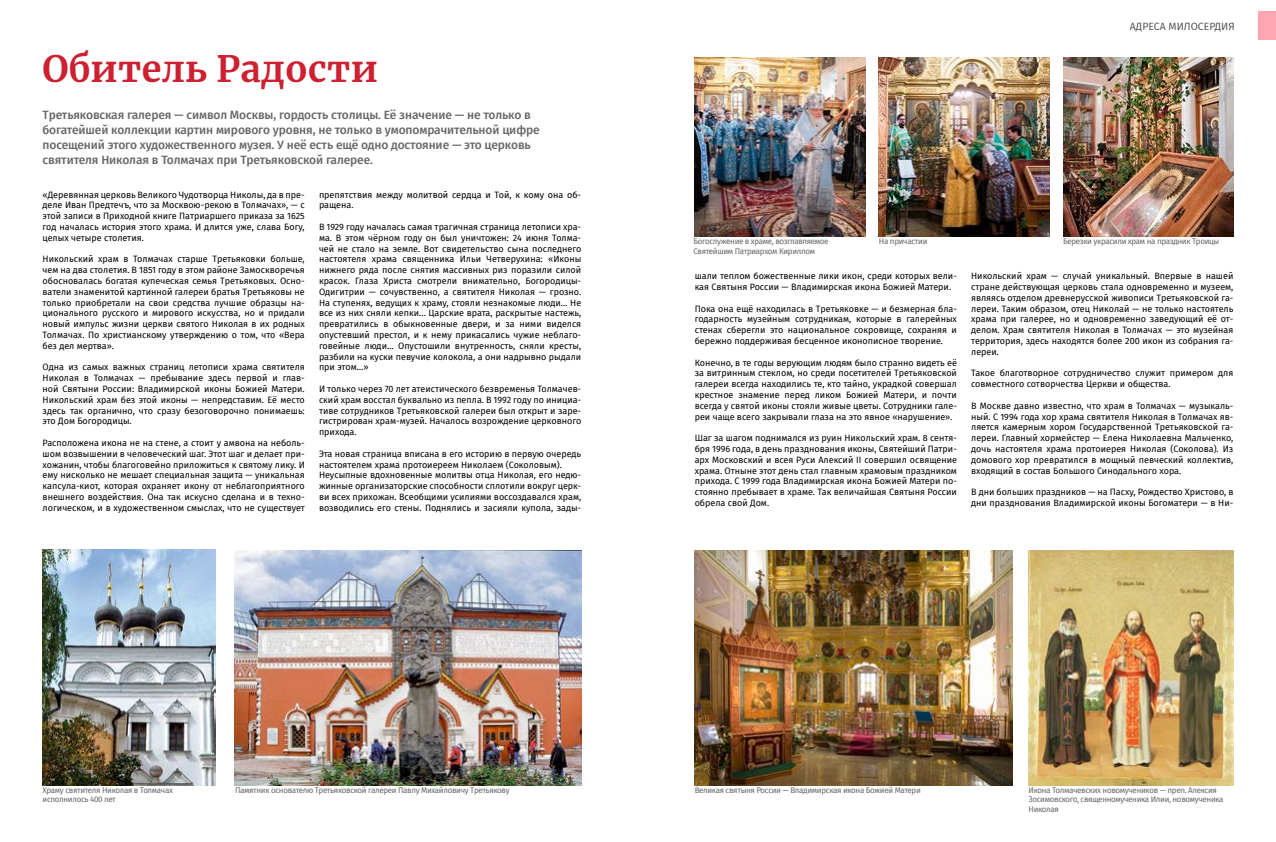
<style>
.page{position:relative;width:1276px;height:842px;background:#fff}
.page>*{position:absolute;margin:0;border:0;box-sizing:border-box;transform-origin:0 0}
.t1{font:700 36px "Merriweather";letter-spacing:.01em;color:#cd2031}
.t2{font:500 12px/15px "Fira Sans";letter-spacing:-.01em;color:#676767}
.t3{font:10.5px "Fira Sans";color:#4d4d4c}
.t4{font:9px/10.8px "Fira Sans";color:#000;text-align:justify}
.t5{font:8px/9.6px "Fira Sans";letter-spacing:-.04em;color:#676767}
.s1{font-weight:500;color:#fff}
</style>
<div class="page">
<div style="left:1258px;top:11px;width:18px;height:29px;background:#ffa6b2"></div>
<img style="left:235px;top:551px;width:346px;height:234px">
<img style="left:43px;top:550px;width:172px;height:235px">
<img style="left:694px;top:551px;width:318px;height:234px">
<img style="left:1028px;top:551px;width:205px;height:234px">
<img style="left:695px;top:58px;width:170px;height:179px">
<img style="left:879px;top:58px;width:170px;height:179px">
<img style="left:1063px;top:58px;width:170px;height:179px">
<h1 class="t1" style="left:43px;top:44px;width:337px">Обитель Радости</h1>
<p class="t2" style="left:43px;top:107px;width:499px">Третьяковская галерея — символ Москвы, гордость столицы. Её значение — не только в богатейшей коллекции картин мирового уровня, не только в умопомрачительной цифре посещений этого художественного музея. У неё есть ещё одно достояние — это церковь святителя Николая в Толмачах при Третьяковской галерее.</p>
<p class="t4" style="left:319px;top:189px;width:264px">препятствия между молитвой сердца и Той, к кому она об&shy;ращена.</p>
<p class="t4" style="left:319px;top:221px;width:264px">В 1929 году началась самая трагичная страница летописи хра&shy;ма. В этом чёрном году он был уничтожен: 24 июня Толма&shy;чей не стало на земле. Вот свидетельство сына последнего настоятеля храма священника Ильи Четверухина: «Иконы нижнего ряда после снятия массивных риз поразили силой красок. Глаза Христа смотрели внимательно, Богородицы-Одигитрии — сочувственно, а святителя Николая — грозно.<br>На ступенях, ведущих к храму, стояли незнакомые люди… Не все из них сняли кепки… Царские врата, раскрытые настежь, превратились в обыкновенные двери, и за ними виделся опустевший престол, и к нему прикасались чужие неблаго&shy;говейные люди… Опустошили внутренность, сняли кресты, разбили на куски певучие колокола, а они надрывно рыдали при этом…»</p>
<p class="t4" style="left:319px;top:383px;width:264px">И только через 70 лет атеистического безвременья Толмачев&shy;ский храм восстал буквально из пепла. В 1992 году по инициа&shy;тиве сотрудников Третьяковской галереи был открыт и заре&shy;гистрирован храм-музей. Началось возрождение церковного прихода.</p>
<p class="t4" style="left:319px;top:448px;width:264px;text-align:left">Эта новая страница вписана в его историю в первую очередь настоятелем храма протоиереем Николаем (Соколовым).<br>Неусыпные вдохновенные молитвы отца Николая, его недю&shy;жинные организаторские способности сплотили вокруг церк&shy;ви всех прихожан. Всеобщими усилиями воссоздавался храм, возводились его стены. Поднялись и засияли купола, зады-</p>
<p class="t4" style="left:43px;top:189px;width:264px">«Деревянная церковь Великого Чудотворца Николы, да в пре&shy;деле Иван Предтечъ, что за Москвою-рекою в Толмачах», — с этой записи в Приходной книге Патриаршего приказа за 1625 год началась история этого храма. И длится уже, слава Богу, целых четыре столетия.</p>
<p class="t4" style="left:43px;top:254px;width:264px">Никольский храм в Толмачах старше Третьяковки больше, чем на два столетия. В 1851 году в этом районе Замоскворечья обосновалась богатая купеческая семья Третьяковых. Осно&shy;ватели знаменитой картинной галереи братья Третьяковы не только приобретали на свои средства лучшие образцы на&shy;ционального русского и мирового искусства, но и придали новый импульс жизни церкви святого Николая в их родных Толмачах. По христианскому утверждению о том, что «Вера без дел мертва».</p>
<p class="t4" style="left:43px;top:362px;width:264px">Одна из самых важных страниц летописи храма святителя Николая в Толмачах — пребывание здесь первой и глав&shy;ной Святыни России: Владимирской иконы Божией Матери.<br>Никольский храм без этой иконы — непредставим. Её место здесь так органично, что сразу безоговорочно понимаешь: это Дом Богородицы.</p>
<p class="t4" style="left:43px;top:437px;width:264px">Расположена икона не на стене, а стоит у амвона на неболь&shy;шом возвышении в человеческий шаг. Этот шаг и делает при&shy;хожанин, чтобы благоговейно приложиться к святому лику. И ему нисколько не мешает специальная защита — уникальная капсула-киот, которая охраняет икону от неблагоприятного внешнего воздействия. Она так искусно сделана и в техно&shy;логическом, и в художественном смыслах, что не существует</p>
<p class="t5" style="left:43px;top:785px;width:132px">Храму святителя Николая в Толмачах исполнилось 400 лет</p>
<p class="t5" style="left:235px;top:785px;width:276px">Памятник основателю Третьяковской галереи Павлу Михайловичу Третьякову</p>
<p class="t3" style="left:1130px;top:18px;width:106px">АДРЕСА МИЛОСЕРДИЯ</p>
<p class="t5" style="left:693px;top:236px;width:137px">Богослужение в храме, возглавляемое<br>Святейшим Патриархом Кириллом</p>
<p class="t5" style="left:879px;top:236px;width:50px">На причастии</p>
<p class="t5" style="left:1063px;top:236px;width:158px">Березки украсили храм на праздник Троицы</p>
<p class="t4" style="left:694px;top:270px;width:264px">шали теплом божественные лики икон, среди которых вели&shy;кая Святыня России — Владимирская икона Божией Матери.</p>
<p class="t4" style="left:694px;top:303px;width:264px">Пока она ещё находилась в Третьяковке — и безмерная бла&shy;годарность музейным сотрудникам, которые в галерейных стенах сберегли это национальное сокровище, сохраняя и бережно поддерживая бесценное иконописное творение.</p>
<p class="t4" style="left:694px;top:357px;width:264px">Конечно, в те годы верующим людям было странно видеть её за витринным стеклом, но среди посетителей Третьяковской галереи всегда находились те, кто тайно, украдкой совершал крестное знамение перед ликом Божией Матери, и почти всегда у святой иконы стояли живые цветы. Сотрудники гале&shy;реи чаще всего закрывали глаза на это явное «нарушение».</p>
<p class="t4" style="left:694px;top:432px;width:264px">Шаг за шагом поднимался из руин Никольский храм. 8 сентя&shy;бря 1996 года, в день празднования иконы, Святейший Патри&shy;арх Московский и всея Руси Алексий II совершил освящение храма. Отныне этот день стал главным храмовым праздником прихода. С 1999 года Владимирская икона Божией Матери по&shy;стоянно пребывает в храме. Так величайшая Святыня России обрела свой Дом.</p>
<p class="t4" style="left:971px;top:270px;width:264px">Никольский храм — случай уникальный. Впервые в нашей стране действующая церковь стала одновременно и музеем, являясь отделом древнерусской живописи Третьяковской га&shy;лереи. Таким образом, отец Николай — не только настоятель храма при галерее, но и одновременно заведующий её от&shy;делом. Храм святителя Николая в Толмачах — это музейная территория, здесь находятся более 200 икон из собрания га&shy;лереи.</p>
<p class="t4" style="left:971px;top:368px;width:264px">Такое благотворное сотрудничество служит примером для совместного сотворчества Церкви и общества.</p>
<p class="t4" style="left:971px;top:400px;width:264px">В Москве давно известно, что храм в Толмачах — музыкаль&shy;ный. С 1994 года хор храма святителя Николая в Толмачах яв&shy;ляется камерным хором Государственной Третьяковской га&shy;лереи. Главный хормейстер — Елена Николаевна Мальченко, дочь настоятеля храма протоиерея Николая (Соколова). Из домового хор превратился в мощный певческий коллектив, входящий в состав Большого Синодального хора.</p>
<p class="t4" style="left:971px;top:486px;width:264px">В дни больших праздников — на Пасху, Рождество Христово, в дни празднования Владимирской иконы Богоматери — в Ни-</p>
<p class="t5" style="left:694px;top:785px;width:228px">Великая святыня России — Владимирская икона Божией Матери</p>
<p class="t5" style="left:1028px;top:785px;width:190px">Икона Толмачевских новомучеников — преп. Алексия</p>
<p class="t5" style="left:1028px;top:804px;width:32px">Николая</p>
<p class="t5" style="left:1028px;top:794px;width:203px">Зосимовского, священномученика Илии, новомученика<span class="s1">11</span></p>
</div>
